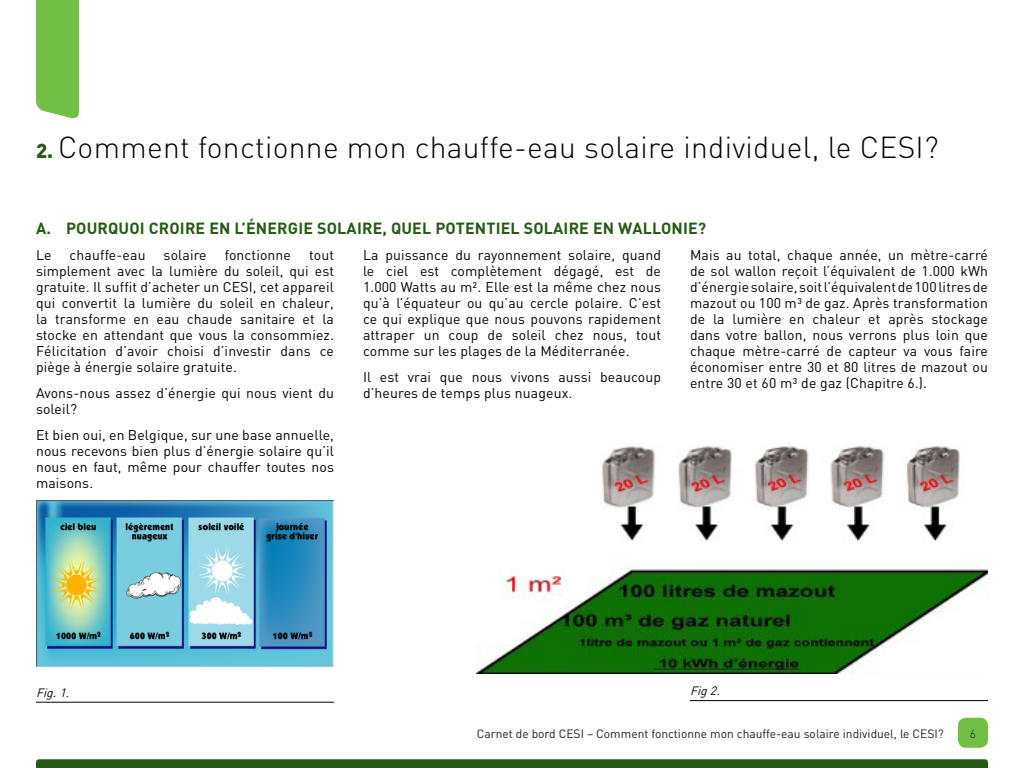
<style>
.page{position:relative;width:1024px;height:768px;background:#fff}
.page>*{position:absolute;margin:0;border:0;box-sizing:border-box;transform-origin:0 0}
.t1{font:300 30px "DIN";letter-spacing:.01em;color:#00000a}
.t2{font:700 16px "DIN";letter-spacing:.01em;color:#265b15}
.B1{font:14px/16px "DIN";letter-spacing:.01em;color:#00000a;text-align:justify}
.t3{font:12px "DIN";color:#231f20}
.Légende{font:italic 12px "DIN";color:#00000a}
.t4{font:300 12px "DIN";color:#231f20}
.s1{font-weight:900;font-size:20px;color:#265b15}
</style>
<div class="page">
<div style="left:958px;top:718px;width:30px;height:30px;background:#71bf44;border-radius:8px"></div>
<svg style="left:36px;top:759px;width:952px;height:9px;background:#2c5f1c"></svg>
<hr style="left:36px;top:702px;width:298px;height:1px;background:#00000a">
<img style="left:36px;top:501px;width:298px;height:165px">
<div style="left:36px;top:0;width:43px;height:119px;background:#71bf44"></div>
<img style="left:476px;top:446px;width:512px;height:227px">
<hr style="left:690px;top:700px;width:298px;height:1px;background:#00000a">
<p class="t1" style="left:36px;top:129px;width:904px"><span class="s1">2.</span> Comment fonctionne mon chauffe-eau solaire individuel, le CESI?</p>
<p class="t2" style="left:36px;top:218px;width:672px">A. POURQUOI CROIRE EN L’ÉNERGIE SOLAIRE, QUEL POTENTIEL SOLAIRE EN WALLONIE?</p>
<p class="B1" style="left:36px;top:247px;width:17px">Le</p>
<p class="B1" style="left:70px;top:247px;width:77px">chauffe-eau</p>
<p class="B1" style="left:164px;top:247px;width:45px">solaire</p>
<p class="B1" style="left:225px;top:247px;width:68px">fonctionne</p>
<p class="B1" style="left:690px;top:247px;width:300px">Mais au total, chaque année, un mètre-carré de sol wallon reçoit l’équivalent de 1.000 kWh d’énergie solaire, soit l’équivalent de 100 litres de mazout ou 100 m³ de gaz. Après transformation de la lumière en chaleur et après stockage dans votre ballon, nous verrons plus loin que chaque mètre-carré de capteur va vous faire économiser entre 30 et 80 litres de mazout ou entre 30 et 60 m³ de gaz (Chapitre 6.).</p>
<p class="B1" style="left:363px;top:247px;width:300px">La puissance du rayonnement solaire, quand le ciel est complètement dégagé, est de 1.000 Watts au m². Elle est la même chez nous qu’à l’équateur ou qu’au cercle polaire. C’est ce qui explique que nous pouvons rapidement attraper un coup de soleil chez nous, tout comme sur les plages de la Méditerranée.</p>
<p class="B1" style="left:363px;top:369px;width:300px">Il est vrai que nous vivons aussi beaucoup d’heures de temps plus nuageux.</p>
<p class="B1" style="left:36px;top:247px;width:300px;text-indent:273px">tout simplement avec la lumière du soleil, qui est gratuite. Il suffit d’acheter un CESI, cet appareil qui convertit la lumière du soleil en chaleur, la transforme en eau chaude sanitaire et la stocke en attendant que vous la consommiez.<br>Félicitation d’avoir choisi d’investir dans ce piège à énergie solaire gratuite.</p>
<p class="B1" style="left:36px;top:385px;width:300px">Avons-nous assez d’énergie qui nous vient du soleil?</p>
<p class="B1" style="left:36px;top:427px;width:300px">Et bien oui, en Belgique, sur une base annuelle, nous recevons bien plus d’énergie solaire qu’il nous en faut, même pour chauffer toutes nos maisons.</p>
<p class="Légende" style="left:36px;top:685px;width:38px">Fig.1.</p>
<p class="Légende" style="left:690px;top:684px;width:35px">Fig2.</p>
<p class="t3" style="left:477px;top:726px;width:469px">Carnet de bord CESI – Comment fonctionne mon chauffe-eau solaire individuel, le CESI?</p>
<p class="t4" style="left:970px;top:726px;width:8px">6</p>
</div>
